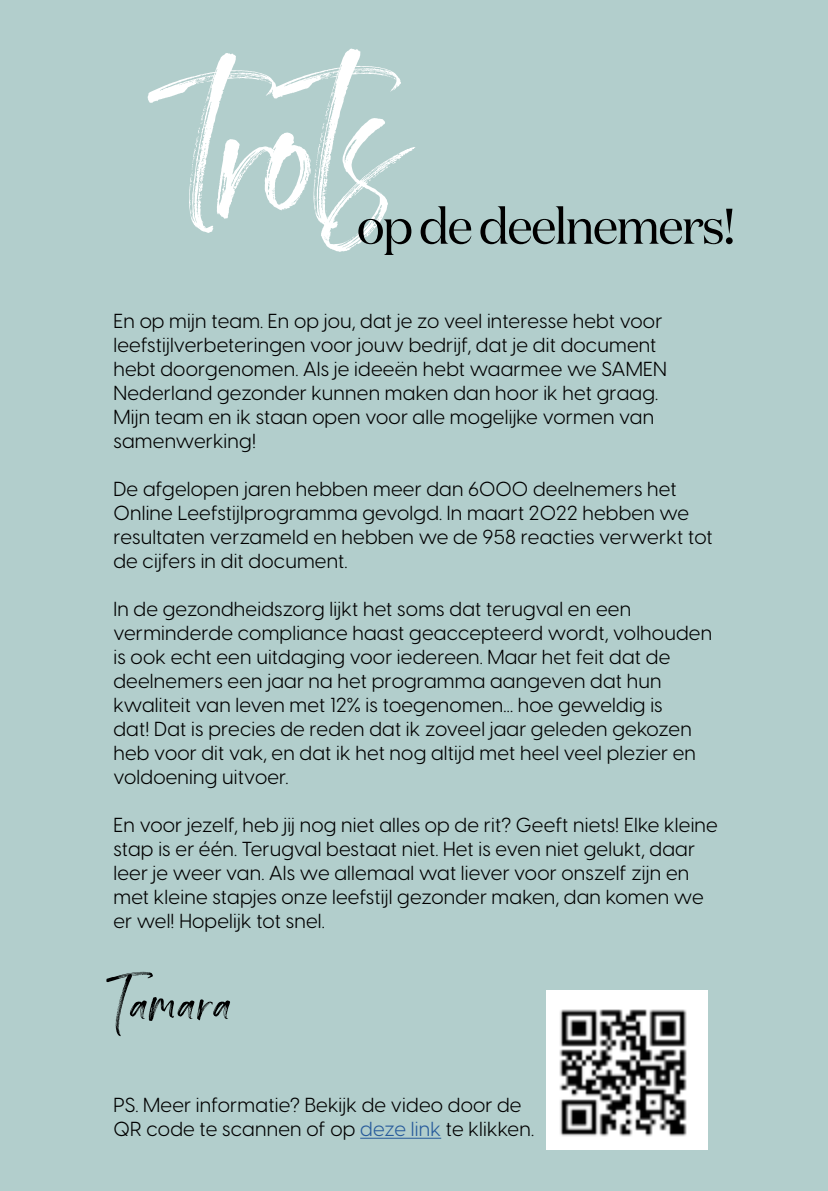
<style>
.page{position:relative;width:828px;height:1191px;background:#b2cecc}
.page>*{position:absolute;margin:0;border:0;box-sizing:border-box;transform-origin:0 0}
.t1{font:273.6px "Springfield";color:#fff}
.t2{font:72px "Springfield";letter-spacing:.02em;color:#000}
.t3{font:50px "Domaine Display";letter-spacing:-.04em;color:#000}
.t4{font:20px/24px "Visby CF";letter-spacing:.01em;color:#000}
.s1{color:#275b9b}
</style>
<div class="page">
<hr style="left:360px;top:1137px;width:81px;height:1px;background:#275b9b">
<img style="left:546px;top:990px;width:161px;height:159px">
<h1 class="t1" style="left:181px;top:-10px;width:213px;rotate:-2deg">trots</h1>
<h3 class="t3" style="left:357px;top:195px;width:380px">op de deelnemers!</h3>
<p class="t4" style="left:113px;top:309px;width:555px">En op mijn team. En op jou, dat je zo veel interesse hebt voor leefstijlverbeteringen voor jouw bedrijf, dat je dit document hebt doorgenomen. Als je ideeën hebt waarmee we SAMEN Nederland gezonder kunnen maken dan hoor ik het graag.<br>Mijn team en ik staan open voor alle mogelijke vormen van samenwerking!</p>
<p class="t4" style="left:113px;top:477px;width:601px">De afgelopen jaren hebben meer dan 6000 deelnemers het Online Leefstijlprogramma gevolgd. In maart 2022 hebben we resultaten verzameld en hebben we de 958 reacties verwerkt tot de cijfers in dit document.</p>
<p class="t4" style="left:113px;top:597px;width:600px">In de gezondheidszorg lijkt het soms dat terugval en een verminderde compliance haast geaccepteerd wordt, volhouden is ook echt een uitdaging voor iedereen. Maar het feit dat de deelnemers een jaar na het programma aangeven dat hun kwaliteit van leven met 12% is toegenomen... hoe geweldig is<br>dat! Dat is precies de reden dat ik zoveel jaar geleden gekozen heb voor dit vak, en dat ik het nog altijd met heel veel plezier en voldoening uitvoer.</p>
<p class="t4" style="left:113px;top:813px;width:606px">En voor jezelf, heb jij nog niet alles op de rit? Geeft niets! Elke kleine stap is er één. Terugval bestaat niet. Het is even niet gelukt, daar leer je weer van. Als we allemaal wat liever voor onszelf zijn en met kleine stapjes onze leefstijl gezonder maken, dan komen we er wel! Hopelijk tot snel.</p>
<h2 class="t2" style="left:113px;top:959px;width:120px">Tamara</h2>
<p class="t4" style="left:113px;top:1093px;width:422px">PS. Meer informatie? Bekijk de video door de<br>QR code te scannen of op <span class="s1">deze link</span> te klikken.</p>
</div>
